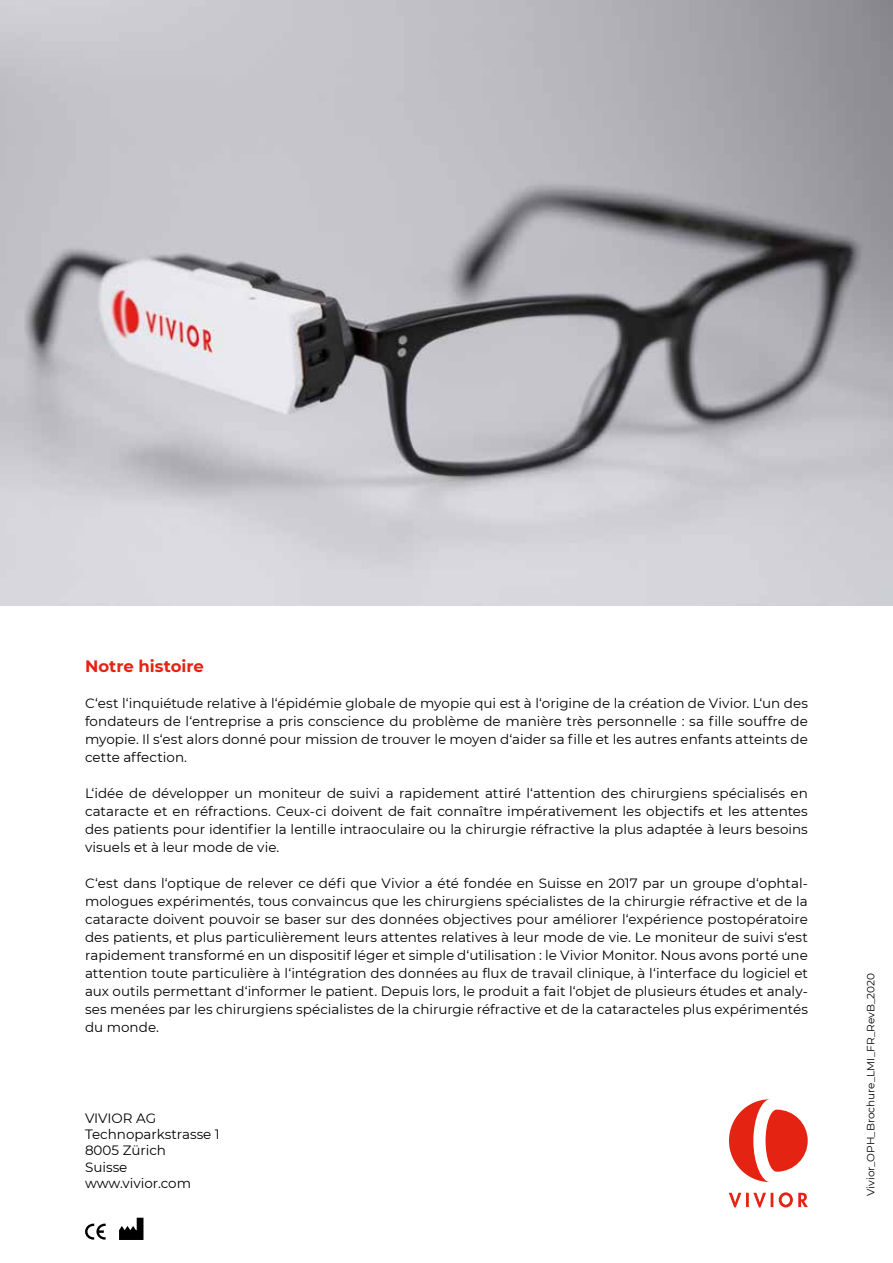
<style>
.page{position:relative;width:893px;height:1263px;background:#fff}
.page>*{position:absolute;margin:0;border:0;box-sizing:border-box;transform-origin:0 0}
.t1{font:700 16.5px "Montserrat";letter-spacing:-.005em;color:#e42313}
.t2{font:13.5px/18px "Montserrat";color:#000;text-align:justify}
.t3{font:10.5px "Montserrat";color:#000}
</style>
<div class="page">
<img style="left:0;top:0;width:893px;height:606px">
<svg style="left:85px;top:1223px;width:21px;height:16px"></svg>
<svg style="left:119px;top:1218px;width:24px;height:22px"></svg>
<svg style="left:729px;top:1192px;width:79px;height:15px"></svg>
<svg style="left:729px;top:1099px;width:79px;height:83px"></svg>
<p class="t1" style="left:85px;top:654px;width:120px">Notre histoire</p>
<p class="t2" style="left:85px;top:693px;width:724px">C‘est l‘inquiétude relative à l‘épidémie globale de myopie qui est à l‘origine de la création de Vivior. L‘un des fondateurs de l‘entreprise a pris conscience du problème de manière très personnelle : sa fille souffre de myopie. Il s‘est alors donné pour mission de trouver le moyen d‘aider sa fille et les autres enfants atteints de cette affection.</p>
<p class="t2" style="left:85px;top:783px;width:724px">L‘idée de développer un moniteur de suivi a rapidement attiré l‘attention des chirurgiens spécialisés en cataracte et en réfractions. Ceux-ci doivent de fait connaître impérativement les objectifs et les attentes des patients pour identifier la lentille intraoculaire ou la chirurgie réfractive la plus adaptée à leurs besoins visuels et à leur mode de vie.</p>
<p class="t2" style="left:85px;top:873px;width:724px">C‘est dans l‘optique de relever ce défi que Vivior a été fondée en Suisse en 2017 par un groupe d‘ophtal&shy;mologues expérimentés, tous convaincus que les chirurgiens spécialistes de la chirurgie réfractive et de la cataracte doivent pouvoir se baser sur des données objectives pour améliorer l‘expérience postopératoire des patients, et plus particulièrement leurs attentes relatives à leur mode de vie. Le moniteur de suivi s‘est rapidement transformé en un dispositif léger et simple d‘utilisation : le Vivior Monitor. Nous avons porté une attention toute particulière à l‘intégration des données au flux de travail clinique, à l‘interface du logiciel et aux outils permettant d‘informer le patient. Depuis lors, le produit a fait l‘objet de plusieurs études et analy&shy;ses menées par les chirurgiens spécialistes de la chirurgie réfractive et de la cataracteles plus expérimentés du monde.</p>
<p class="t2" style="left:85px;top:1109px;width:136px;line-height:16.2px;text-align:left">VIVIOR AG<br>Technoparkstrasse 1<br>8005 Zürich<br>Suisse www.vivior.com</p>
<p class="t3" style="left:863px;top:1196px;width:224px;rotate:-90deg">Vivior_OPH_Brochure_LMI_FR_RevB_2020</p>
</div>
